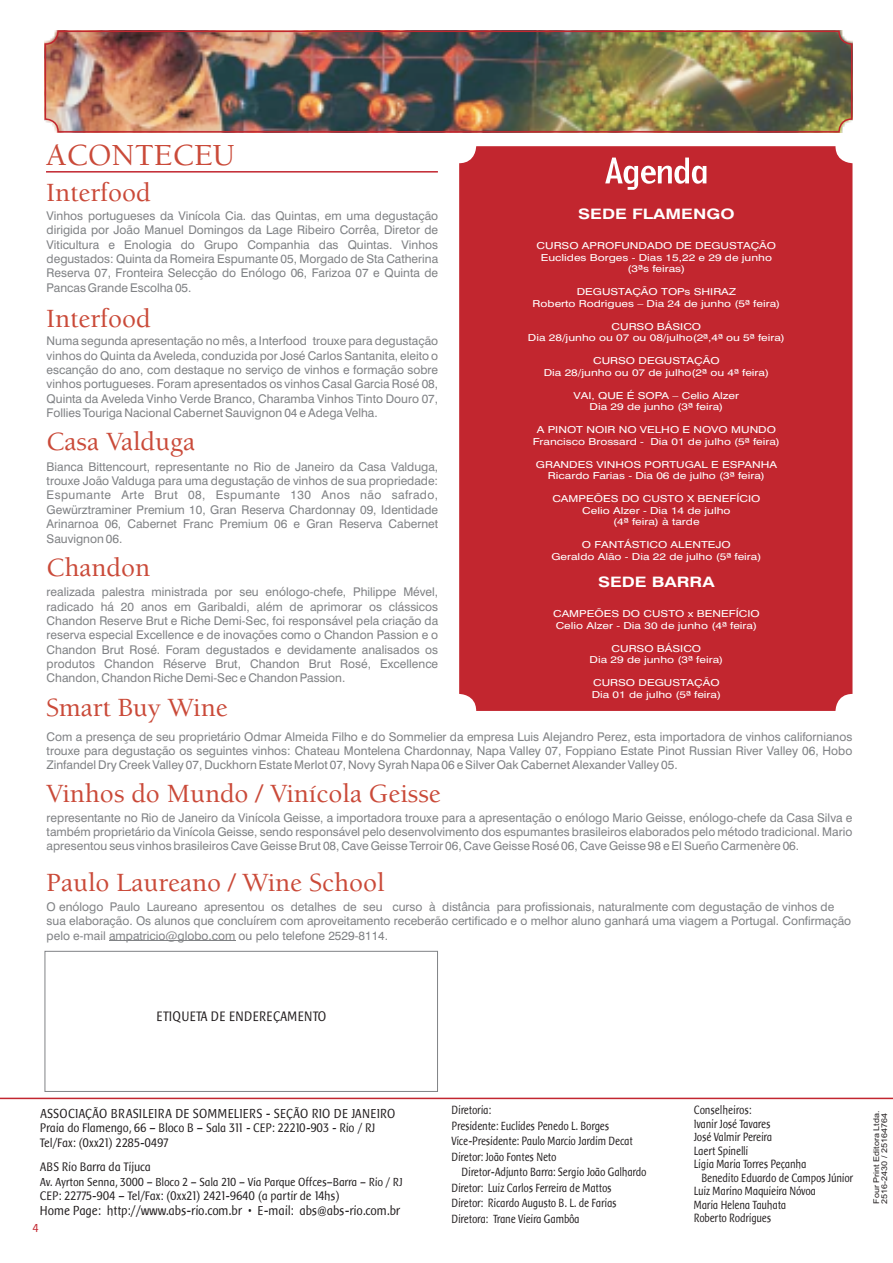
<style>
.page{position:relative;width:893px;height:1263px;background:#fff}
.page>*{position:absolute;margin:0;border:0;box-sizing:border-box;transform-origin:0 0}
.t1{font:500 31.5px "Berkeley LT";color:#ca4a39}
.t2{font:500 27px "Berkeley LT";color:#ca4a39}
.t3{font:700 14.4px "Swiss 721 BT";color:#fff;scale:1.25 1}
.t4{font:14.25px "Baar Sophia";letter-spacing:.02em;color:#231f20;scale:.9 1}
.t5{font:13.5px "Baar Sophia";letter-spacing:.01em;color:#231f20;scale:.92 1}
.t6{font:12.75px/24.6px "Baar Sophia";color:#231f20;scale:.92 1}
.t7{font:12.3px/15.5px "Baar Sophia";color:#231f20;scale:.84 1}
.t8{font:12px/14.4px "Swiss 721 BT";color:#808285;text-align:justify}
.t9{font:12px "Baar Sophia";color:#231f20;scale:.92 1}
.t10{font:12px "Baar Sophia";color:#c2262f;scale:.95 1}
.t11{font:9.6px/11.6px "Swiss 721 BT";color:#fff;text-align:center;scale:1.25 1}
.t12{font:7.95px/8.1px "Arial";color:#231f20;scale:1.14 1}
</style>
<div class="page">
<div style="left:459px;top:146px;width:393px;height:565px;background:#c2262f;border-radius:17px"></div>
<hr style="left:46px;top:171px;width:392px;height:2px;background:#c2262f">
<hr style="left:0;top:1098px;width:893px;height:1px;background:#c2262f">
<div style="left:45px;top:951px;width:393px;height:141px;border:1px solid #808285"></div>
<img style="left:48px;top:34px;width:801px;height:96px">
<div style="left:45px;top:31px;width:807px;height:102px;border:2px solid #c2262f;border-radius:13px"></div>
<svg style="left:605px;top:158px;width:101px;height:32px"></svg>
<hr style="left:109px;top:941px;width:126px;height:1px;background:#808285">
<h1 class="t1" style="left:46px;top:143px;width:191px">ACONTECEU</h1>
<h2 class="t2" style="left:46px;top:182px;width:106px">Interfood</h2>
<p class="t8" style="left:47px;top:209px;width:393px">Vinhos portugueses da Vinícola Cia. das Quintas, em uma degustação dirigida por João Manuel Domingos da Lage Ribeiro Corrêa, Diretor de Viticultura e Enologia do Grupo Companhia das Quintas. Vinhos degustados: Quinta da Romeira Espumante 05, Morgado de Sta Catherina Reserva 07, Fronteira Selecção do Enólogo 06, Farizoa 07 e Quinta de Pancas Grande Escolha 05.</p>
<h2 class="t2" style="left:46px;top:308px;width:106px">Interfood</h2>
<p class="t8" style="left:47px;top:335px;width:393px">Numa segunda apresentação no mês, a Interfood trouxe para degustação vinhos do Quinta da Aveleda, conduzida por José Carlos Santanita, eleito o escanção do ano, com destaque no serviço de vinhos e formação sobre vinhos portugueses. Foram apresentados os vinhos Casal Garcia Rosé 08, Quinta da Aveleda Vinho Verde Branco, Charamba Vinhos Tinto Douro 07, Follies Touriga Nacional Cabernet Sauvignon 04 e Adega Velha.</p>
<h2 class="t2" style="left:46px;top:431px;width:151px">Casa Valduga</h2>
<p class="t8" style="left:47px;top:460px;width:393px">Bianca Bittencourt, representante no Rio de Janeiro da Casa Valduga, trouxe João Valduga para uma degustação de vinhos de sua propriedade:<br>Espumante Arte Brut 08, Espumante 130 Anos não safrado, Gewürztraminer Premium 10, Gran Reserva Chardonnay 09, Identidade Arinarnoa 06, Cabernet Franc Premium 06 e Gran Reserva Cabernet Sauvignon 06.</p>
<h2 class="t2" style="left:46px;top:557px;width:106px">Chandon</h2>
<p class="t8" style="left:47px;top:586px;width:393px">realizada palestra ministrada por seu enólogo-chefe, Philippe Mével, radicado há 20 anos em Garibaldi, além de aprimorar os clássicos Chandon Reserve Brut e Riche Demi-Sec, foi responsável pela criação da reserva especial Excellence e de inovações como o Chandon Passion e o Chandon Brut Rosé. Foram degustados e devidamente analisados os produtos Chandon Réserve Brut, Chandon Brut Rosé, Excellence Chandon, Chandon Riche Demi-Sec e Chandon Passion.</p>
<h2 class="t2" style="left:46px;top:697px;width:183px">Smart Buy Wine</h2>
<p class="t3" style="left:578px;top:208px;width:126px">SEDE FLAMENGO</p>
<p class="t11" style="left:537px;top:241px;width:193px">CURSO APROFUNDADO DE DEGUSTAÇÃO<br>Euclides Borges - Dias 15,22 e 29 de junho (3ªs feiras)</p>
<p class="t11" style="left:533px;top:287px;width:200px">DEGUSTAÇÃO TOPs SHIRAZ<br>Roberto Rodrigues – Dia 24 de junho (5ª feira)</p>
<p class="t11" style="left:528px;top:321px;width:207px">CURSO BÁSICO<br>Dia 28/junho ou 07 ou 08/julho(2ª,4ª ou 5ª feira)</p>
<p class="t11" style="left:544px;top:356px;width:182px">CURSO DEGUSTAÇÃO<br>Dia 28/junho ou 07 de julho(2ª ou 4ª feira)</p>
<p class="t11" style="left:574px;top:390px;width:134px">VAI, QUE É SOPA – Celio Alzer<br>Dia 29 de junho (3ª feira)</p>
<p class="t11" style="left:533px;top:425px;width:199px">A PINOT NOIR NO VELHO E NOVO MUNDO<br>Francisco Brossard - Dia 01 de julho (5ª feira)</p>
<p class="t11" style="left:536px;top:459px;width:194px">GRANDES VINHOS PORTUGAL E ESPANHA<br>Ricardo Farias - Dia 06 de julho (3ª feira)</p>
<p class="t11" style="left:552px;top:494px;width:168px">CAMPEÕES DO CUSTO X BENEFÍCIO<br>Celio Alzer - Dia 14 de julho<br>(4ª feira) à tarde</p>
<p class="t11" style="left:551px;top:540px;width:169px">O FANTÁSTICO ALENTEJO<br>Geraldo Alão - Dia 22 de julho (5ª feira)</p>
<p class="t3" style="left:598px;top:576px;width:95px">SEDE BARRA</p>
<p class="t11" style="left:553px;top:609px;width:167px;text-align:left">CAMPEÕES DO CUSTO x BENEFÍCIO<br>Celio Alzer - Dia 30 de junho (4ª feira)</p>
<p class="t11" style="left:590px;top:643px;width:108px">CURSO BÁSICO<br>Dia 29 de junho (3ª feira)</p>
<p class="t11" style="left:592px;top:678px;width:105px;text-align:left">CURSO DEGUSTAÇÃO<br>Dia 01 de julho (5ª feira)</p>
<p class="t8" style="left:47px;top:730px;width:807px">Com a presença de seu proprietário Odmar Almeida Filho e do Sommelier da empresa Luis Alejandro Perez, esta importadora de vinhos californianos trouxe para degustação os seguintes vinhos: Chateau Montelena Chardonnay, Napa Valley 07, Foppiano Estate Pinot Russian River Valley 06, Hobo Zinfandel Dry Creek Valley 07, Duckhorn Estate Merlot 07, Novy Syrah Napa 06 e Silver Oak Cabernet Alexander Valley 05.</p>
<h2 class="t2" style="left:46px;top:782px;width:396px">Vinhos do Mundo / Vinícola Geisse</h2>
<p class="t8" style="left:47px;top:811px;width:807px">representante no Rio de Janeiro da Vinícola Geisse, a importadora trouxe para a apresentação o enólogo Mario Geisse, enólogo-chefe da Casa Silva e também proprietário da Vinícola Geisse, sendo responsável pelo desenvolvimento dos espumantes brasileiros elaborados pelo método tradicional. Mario apresentou seus vinhos brasileiros Cave Geisse Brut 08, Cave Geisse Terroir 06, Cave Geisse Rosé 06, Cave Geisse 98 e El Sueño Carmenère 06.</p>
<h2 class="t2" style="left:46px;top:872px;width:340px">Paulo Laureano / Wine School</h2>
<p class="t8" style="left:47px;top:900px;width:806px;text-align:left">O enólogo Paulo Laureano apresentou os detalhes de seu curso à distância para profissionais, naturalmente com degustação de vinhos de sua elaboração. Os alunos que concluírem com aproveitamento receberão certificado e o melhor aluno ganhará uma viagem a Portugal. Confirmação pelo e-mail ampatricio@globo.com ou pelo telefone 2529-8114.</p>
<p class="t4" style="left:157px;top:1009px;width:190px">ETIQUETA DE ENDEREÇAMENTO</p>
<p class="t5" style="left:40px;top:1106px;width:388px">ASSOCIAÇÃO BRASILEIRA DE SOMMELIERS - SEÇÃO RIO DE JANEIRO</p>
<p class="t6" style="left:40px;top:1130px;width:141px">Tel/Fax: (0xx21) 2285-0497<br>ABS Rio Barra da Tijuca</p>
<p class="t9" style="left:40px;top:1175px;width:395px">Av. Ayrton Senna, 3000 – Bloco 2 – Sala 210 – Via Parque Offces–Barra – Rio / RJ</p>
<p class="t6" style="left:40px;top:1184px;width:327px">CEP: 22775-904 – Tel/Fax: (0xx21) 2421-9640 (a partir de 14hs)</p>
<p class="t5" style="left:40px;top:1203px;width:393px">Home Page: http://www.abs-rio.com.br • E-mail: abs@abs-rio.com.br</p>
<p class="t6" style="left:40px;top:1116px;width:366px">Praia do Flamengo, 66 – Bloco B – Sala 311 - CEP: 22210-903 - Rio / RJ</p>
<p class="t10" style="left:33px;top:1221px;width:8px">4</p>
<p class="t7" style="left:452px;top:1102px;width:217px">Diretoria:<br>Presidente: Euclides Penedo L. Borges<br>Vice-Presidente: Paulo Marcio Jardim Decat<br>Diretor: João Fontes Neto</p>
<p class="t7" style="left:452px;top:1164px;width:234px;text-indent:10px">Diretor-Adjunto Barra: Sergio João Galhardo Diretor: Luiz Carlos Ferreira de Mattos<br>Diretor: Ricardo Augusto B. L. de Farias Diretora: Trane Vieira Gambôa</p>
<p class="t7" style="left:694px;top:1102px;width:70px">Conselheiros:</p>
<p class="t7" style="left:694px;top:1116px;width:93px">Ivanir José Tavares</p>
<p class="t7" style="left:694px;top:1129px;width:95px">José Valmir Pereira</p>
<p class="t7" style="left:694px;top:1143px;width:66px">Laert Spinelli</p>
<p class="t7" style="left:694px;top:1156px;width:135px">Ligia Maria Torres Peçanha</p>
<p class="t7" style="left:702px;top:1170px;width:182px">Benedito Eduardo de Campos Júnior</p>
<p class="t7" style="left:694px;top:1183px;width:147px">Luiz Marino Maquieira Nóvoa</p>
<p class="t7" style="left:694px;top:1197px;width:111px">Maria Helena Tauhata</p>
<p class="t7" style="left:694px;top:1210px;width:93px">Roberto Rodrigues</p>
<p class="t12" style="left:873px;top:1204px;width:83px;rotate:-90deg">Four Print Editora Ltda.<br>2516-2430 / 25164764</p>
</div>
